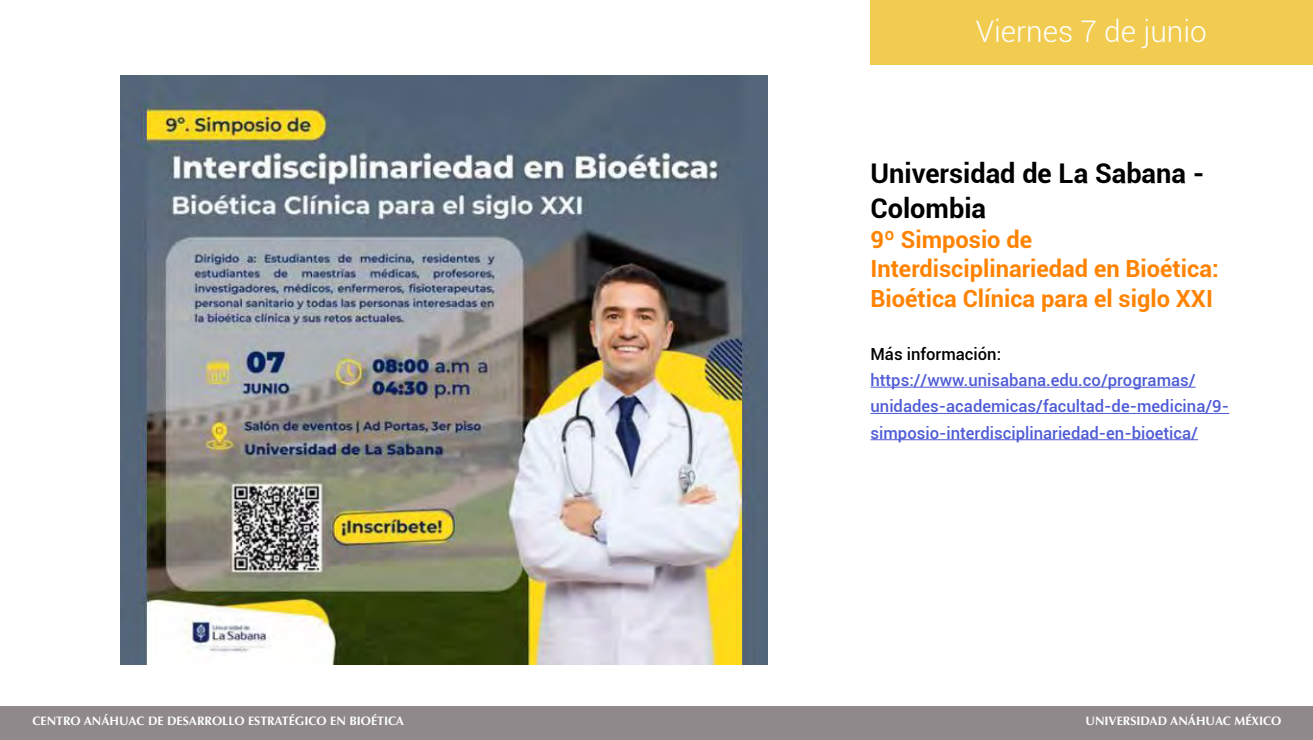
<style>
.page{position:relative;width:1313px;height:740px;background:#fff}
.page>*{position:absolute;margin:0;border:0;box-sizing:border-box;transform-origin:0 0}
.t1{font:300 29.75px "Roboto";color:#fff}
.t2{font:700 27.12px/35px "Roboto";color:#000}
.t3{font:700 23.62px/29.8px "Roboto";color:#ff8300}
.t4{font:500 16.62px/26.2px "Roboto";color:#4f5cd6}
.t5{font:500 16.62px "Roboto";color:#000}
.t6{font:700 12.25px "Optima";color:#fff}
</style>
<div class="page">
<div style="left:0;top:706px;width:1312px;height:33px;background:#8f898b"></div>
<div style="left:870px;top:0;width:442px;height:64px;background:#f2cc50"></div>
<img style="left:120px;top:75px;width:647px;height:589px">
<hr style="left:870px;top:386px;width:325px;height:1px;background:#4f5cd6">
<hr style="left:870px;top:413px;width:359px;height:1px;background:#4f5cd6">
<hr style="left:870px;top:439px;width:328px;height:1px;background:#4f5cd6">
<h1 class="t1" style="left:975px;top:11px;width:233px">Viernes 7 de junio</h1>
<h2 class="t2" style="left:870px;top:154px;width:336px">Universidad de La Sabana -<br>Colombia</h2>
<h3 class="t3" style="left:870px;top:223px;width:350px">9º Simposio de<br>Interdisciplinariedad en Bioética:<br>Bioética Clínica para el siglo XXI</h3>
<p class="t5" style="left:870px;top:342px;width:132px">Más información:</p>
<p class="t4" style="left:870px;top:366px;width:360px">https://www.unisabana.edu.co/programas/ unidades-academicas/facultad-de-medicina/9- simposio-interdisciplinariedad-en-bioetica/</p>
<p class="t6" style="left:32px;top:714px;width:373px">CENTRO ANÁHUAC DE DESARROLLO ESTRATÉGICO EN BIOÉTICA</p>
<p class="t6" style="left:1085px;top:714px;width:197px">UNIVERSIDAD ANÁHUAC MÉXICO</p>
</div>
